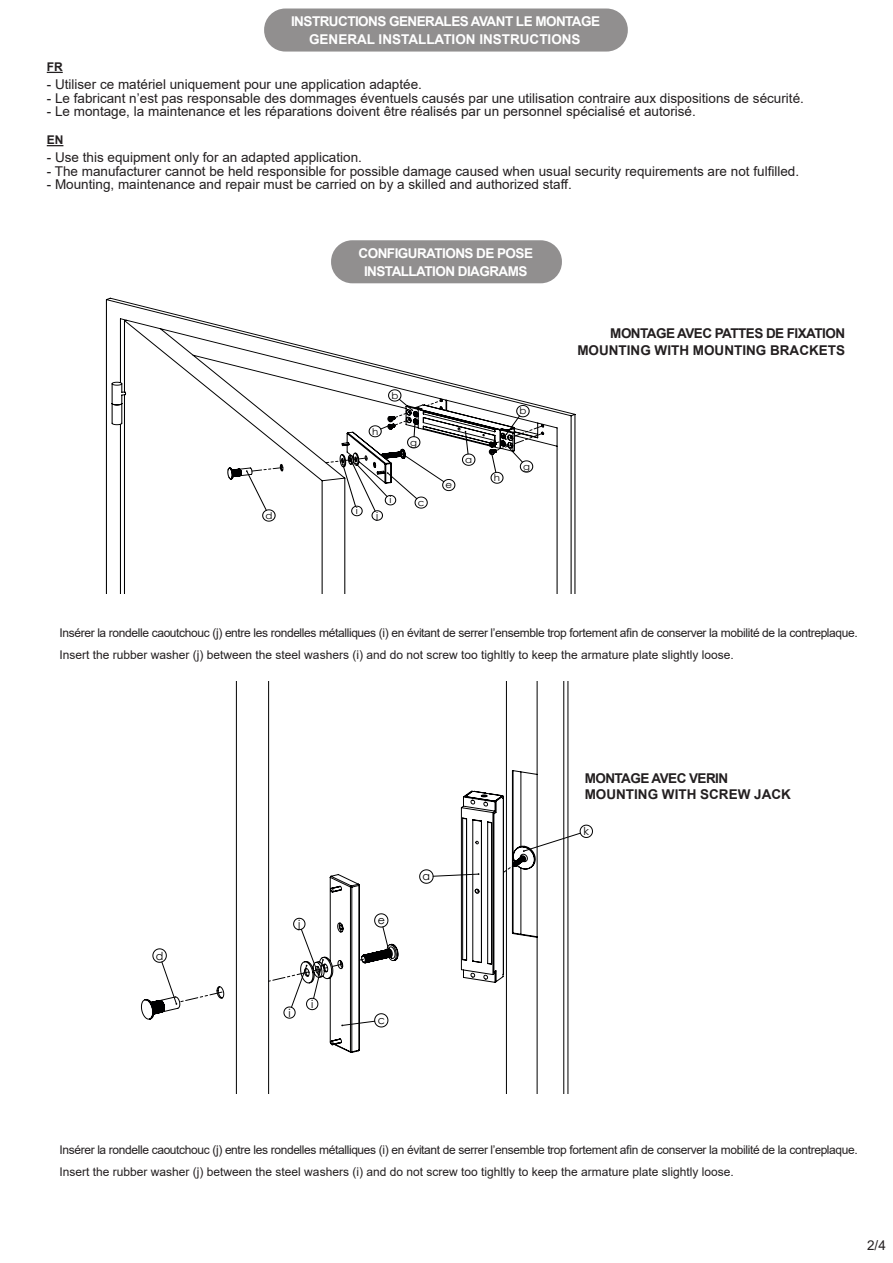
<style>
.page{position:relative;width:893px;height:1263px;background:#fff}
.page>*{position:absolute;margin:0;border:0;box-sizing:border-box;transform-origin:0 0}
.t1{font:13.5px "Arial";color:#231f20}
.t2{font:700 13.5px/18px "Arial";letter-spacing:-.04em;color:#fff;text-align:center}
.t3{font:700 13.5px/16.5px "Arial";color:#231f20}
.t4{font:12px "Arial";letter-spacing:-.03em;color:#231f20}
.t5{font:12px "Arial";color:#231f20}
.t6{font:700 12px "Arial";color:#231f20}
.t7{font:11.1px "Century Gothic";color:#000001}
.t8{font:9.3px "Century Gothic";color:#000001;scale:1.1 1}
</style>
<div class="page">
<svg style="left:105px;top:249px;width:471px;height:344px"></svg>
<svg style="left:246px;top:389px;width:298px;height:132px"></svg>
<svg style="left:141px;top:681px;width:452px;height:413px"></svg>
<svg style="left:475px;top:889px;width:4px;height:4px"></svg>
<svg style="left:503px;top:863px;width:13px;height:10px"></svg>
<svg style="left:179px;top:991px;width:45px;height:11px"></svg>
<svg style="left:268px;top:964px;width:75px;height:18px"></svg>
<svg style="left:359px;top:956px;width:7px;height:7px"></svg>
<svg style="left:47px;top:72px;width:16px;height:1px"></svg>
<svg style="left:47px;top:145px;width:16px;height:1px"></svg>
<div style="left:331px;top:240px;width:231px;height:43px;background:#918f8f;border-radius:21px"></div>
<div style="left:264px;top:9px;width:364px;height:43px;background:#918f8f;border-radius:21px"></div>
<p class="t2" style="left:291px;top:12px;width:310px">INSTRUCTIONS GENERALES AVANT LE MONTAGE<br>GENERAL INSTALLATION INSTRUCTIONS</p>
<p class="t6" style="left:47px;top:58px;width:17px">FR</p>
<p class="t1" style="left:47px;top:75px;width:377px">- Utiliser ce matériel uniquement pour une application adaptée.</p>
<p class="t1" style="left:47px;top:89px;width:759px">- Le fabricant n’est pas responsable des dommages éventuels causés par une utilisation contraire aux dispositions de sécurité.</p>
<p class="t1" style="left:47px;top:102px;width:651px">- Le montage, la maintenance et les réparations doivent être réalisés par un personnel spécialisé et autorisé.</p>
<p class="t6" style="left:47px;top:132px;width:18px">EN</p>
<p class="t1" style="left:47px;top:148px;width:317px">- Use this equipment only for an adapted application.</p>
<p class="t1" style="left:47px;top:162px;width:754px">- The manufacturer cannot be held responsible for possible damage caused when usual security requirements are not fulfilled.</p>
<p class="t1" style="left:47px;top:175px;width:526px">- Mounting, maintenance and repair must be carried on by a skilled and authorized staff.</p>
<p class="t8" style="left:265px;top:509px;width:8px">d</p>
<p class="t2" style="left:359px;top:244px;width:176px">CONFIGURATIONS DE POSE<br>INSTALLATION DIAGRAMS</p>
<p class="t8" style="left:372px;top:425px;width:7px">h</p>
<p class="t8" style="left:391px;top:389px;width:8px">b</p>
<p class="t8" style="left:410px;top:436px;width:8px">g</p>
<p class="t8" style="left:356px;top:504px;width:3px">i</p>
<p class="t8" style="left:376px;top:509px;width:3px">j</p>
<p class="t8" style="left:389px;top:494px;width:3px">i</p>
<p class="t8" style="left:418px;top:496px;width:8px">c</p>
<p class="t8" style="left:445px;top:478px;width:8px">e</p>
<p class="t8" style="left:465px;top:453px;width:8px">a</p>
<p class="t8" style="left:494px;top:471px;width:7px">h</p>
<p class="t8" style="left:519px;top:405px;width:8px">b</p>
<p class="t8" style="left:523px;top:460px;width:8px">g</p>
<p class="t3" style="left:577px;top:325px;width:269px;text-align:right">MONTAGE AVEC PATTES DE FIXATION<br>MOUNTING WITH MOUNTING BRACKETS</p>
<p class="t4" style="left:60px;top:624px;width:800px">Insérer la rondelle caoutchouc (j) entre les rondelles métalliques (i) en évitant de serrer l’ensemble trop fortement afin de conserver la mobilité de la contreplaque.</p>
<p class="t5" style="left:60px;top:646px;width:676px">Insert the rubber washer (j) between the steel washers (i) and do not screw too tighltly to keep the armature plate slightly loose.</p>
<p class="t3" style="left:585px;top:770px;width:208px">MONTAGE AVEC VERIN<br>MOUNTING WITH SCREW JACK</p>
<p class="t7" style="left:156px;top:948px;width:9px">d</p>
<p class="t7" style="left:298px;top:916px;width:4px">j</p>
<p class="t7" style="left:288px;top:1005px;width:4px">i</p>
<p class="t7" style="left:311px;top:996px;width:4px">i</p>
<p class="t7" style="left:378px;top:912px;width:9px">e</p>
<p class="t7" style="left:378px;top:1012px;width:9px">c</p>
<p class="t7" style="left:423px;top:869px;width:9px">a</p>
<p class="t7" style="left:584px;top:823px;width:7px">k</p>
<p class="t4" style="left:60px;top:1141px;width:800px">Insérer la rondelle caoutchouc (j) entre les rondelles métalliques (i) en évitant de serrer l’ensemble trop fortement afin de conserver la mobilité de la contreplaque.</p>
<p class="t5" style="left:60px;top:1163px;width:676px">Insert the rubber washer (j) between the steel washers (i) and do not screw too tighltly to keep the armature plate slightly loose.</p>
<p class="t1" style="left:867px;top:1236px;width:20px">2/4</p>
</div>
